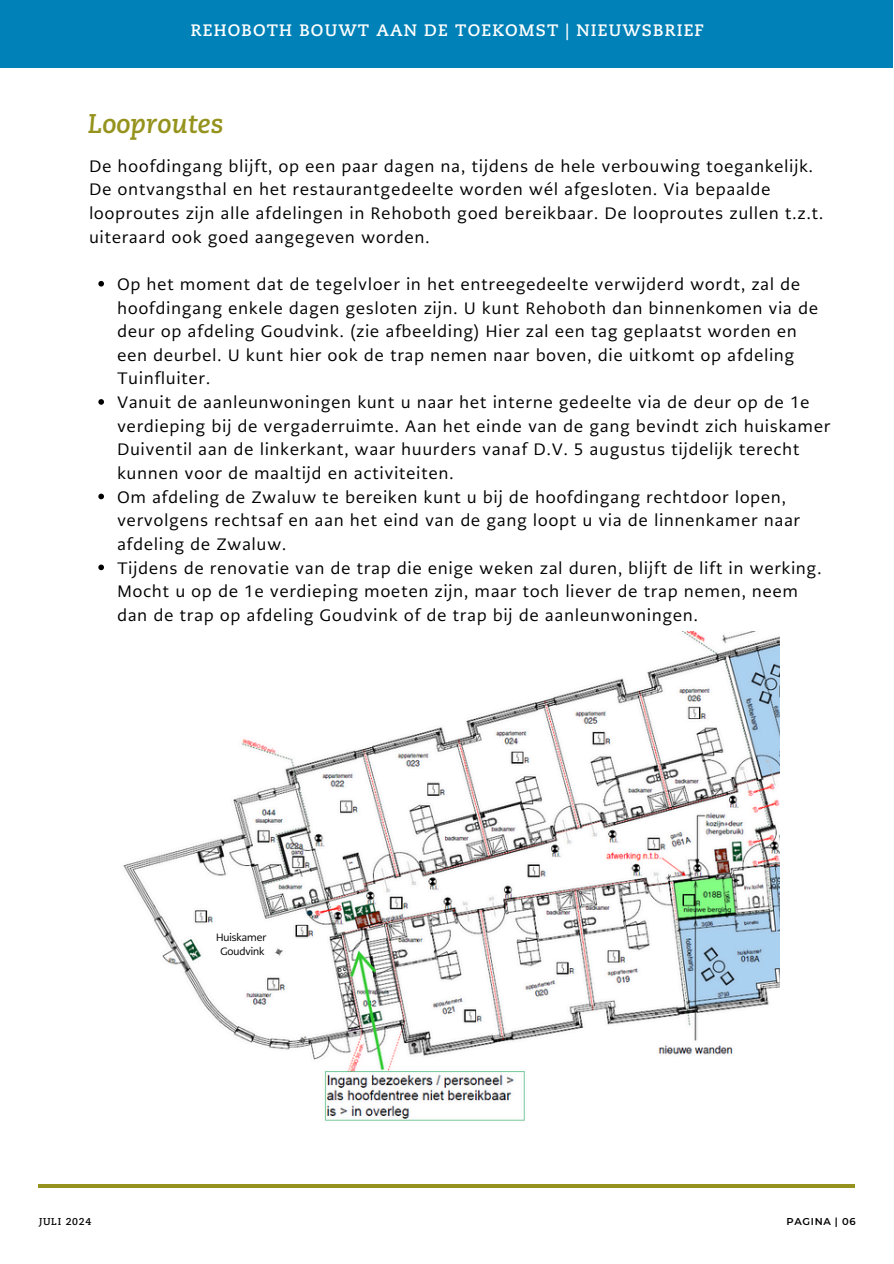
<style>
.page{position:relative;width:894px;height:1264px;background:#fff}
.page>*{position:absolute;margin:0;border:0;box-sizing:border-box;transform-origin:0 0}
.t1{font:italic 700 27px "Caecilia LT Pro 76";color:#95931e}
.t2{font:16.5px/23.7px "PMN Caecilia Sans Head";letter-spacing:.07em;color:#000}
.t3{font:700 16.5px "Caecilia LT Pro 75";letter-spacing:.07em;color:#fff}
.t4{font:10.5px "PMN Caecilia Sans Head";color:#000}
.t5{font:600 9.9px "Montserrat";letter-spacing:.07em;color:#000}
.t6{font:700 9.9px "Caecilia LT Pro 75";letter-spacing:.07em;color:#000}
</style>
<div class="page">
<div style="left:0;top:0;width:892px;height:68px;background:#0081b7"></div>
<hr style="left:38px;top:1184px;width:817px;height:3px;background:#95931e">
<img style="left:123px;top:631px;width:656px;height:490px">
<svg style="left:98px;top:281px;width:6px;height:5px"></svg>
<svg style="left:98px;top:399px;width:6px;height:6px"></svg>
<svg style="left:98px;top:493px;width:6px;height:6px"></svg>
<svg style="left:98px;top:564px;width:6px;height:6px"></svg>
<h2 class="t3" style="left:191px;top:24px;width:514px">REHOBOTH BOUWT AAN DE TOEKOMST | NIEUWSBRIEF</h2>
<p class="t1" style="left:88px;top:112px;width:137px">Looproutes</p>
<p class="t2" style="left:89px;top:154px;width:735px">De hoofdingang blijft, op een paar dagen na, tijdens de hele verbouwing toegankelijk.<br>De ontvangsthal en het restaurantgedeelte worden wél afgesloten. Via bepaalde looproutes zijn alle afdelingen in Rehoboth goed bereikbaar. De looproutes zullen t.z.t. uiteraard ook goed aangegeven worden.</p>
<p class="t2" style="left:117px;top:272px;width:701px">Op het moment dat de tegelvloer in het entreegedeelte verwijderd wordt, zal de hoofdingang enkele dagen gesloten zijn. U kunt Rehoboth dan binnenkomen via de deur op afdeling Goudvink. (zie afbeelding) Hier zal een tag geplaatst worden en een deurbel. U kunt hier ook de trap nemen naar boven, die uitkomt op afdeling Tuinfluiter.</p>
<p class="t2" style="left:117px;top:390px;width:714px">Vanuit de aanleunwoningen kunt u naar het interne gedeelte via de deur op de 1e verdieping bij de vergaderruimte. Aan het einde van de gang bevindt zich huiskamer Duiventil aan de linkerkant, waar huurders vanaf D.V. 5 augustus tijdelijk terecht kunnen voor de maaltijd en activiteiten.</p>
<p class="t2" style="left:117px;top:485px;width:684px">Om afdeling de Zwaluw te bereiken kunt u bij de hoofdingang rechtdoor lopen, vervolgens rechtsaf en aan het eind van de gang loopt u via de linnenkamer naar afdeling de Zwaluw.</p>
<p class="t2" style="left:117px;top:555px;width:705px">Tijdens de renovatie van de trap die enige weken zal duren, blijft de lift in werking.<br>Mocht u op de 1e verdieping moeten zijn, maar toch liever de trap nemen, neem dan de trap op afdeling Goudvink of de trap bij de aanleunwoningen.</p>
<p class="t4" style="left:216px;top:929px;width:52px">Huiskamer</p>
<p class="t4" style="left:220px;top:943px;width:46px">Goudvink</p>
<h1 class="t6" style="left:39px;top:1216px;width:54px">JULI 2024</h1>
<h3 class="t5" style="left:786px;top:1214px;width:71px">PAGINA | 06</h3>
</div>
